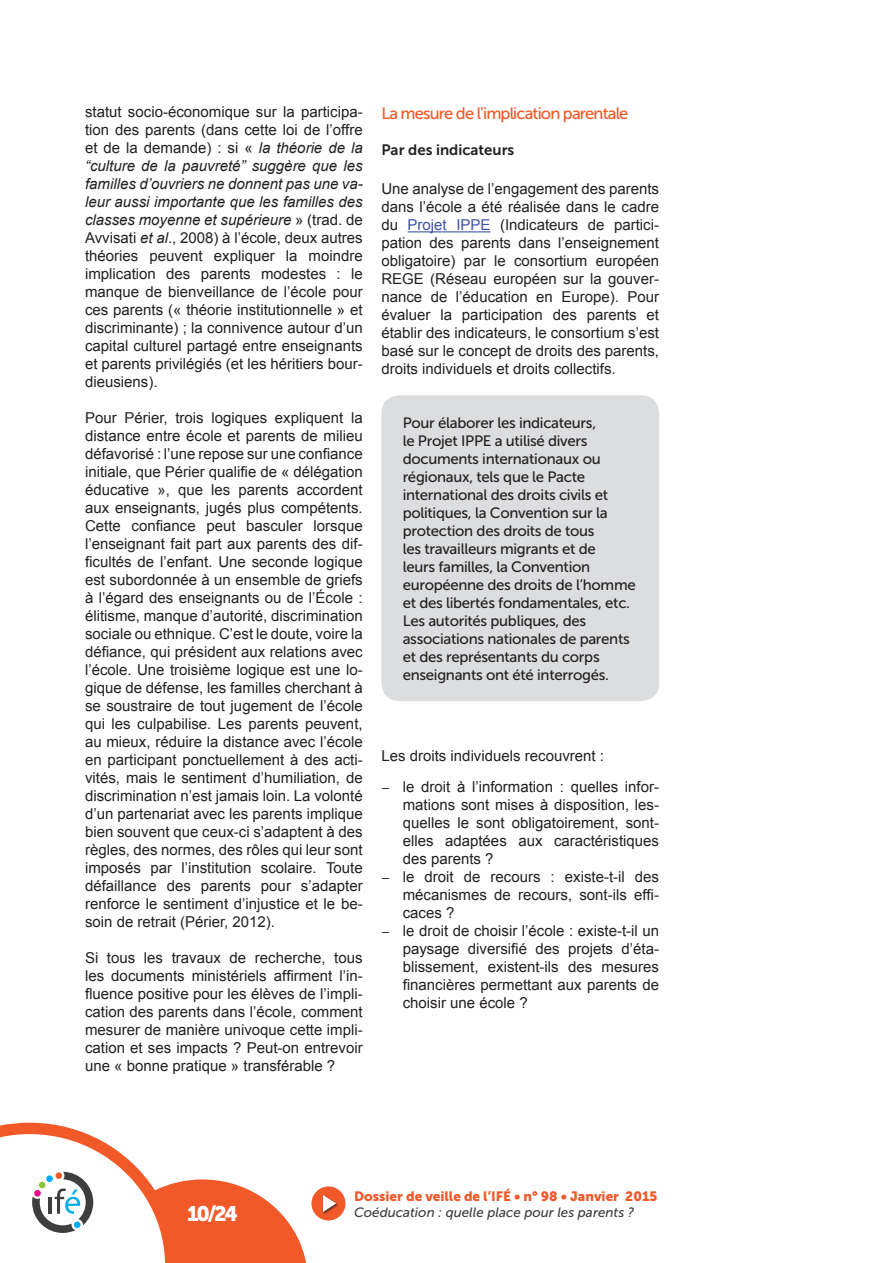
<style>
.page{position:relative;width:893px;height:1263px;background:#fff}
.page>*{position:absolute;margin:0;border:0;box-sizing:border-box;transform-origin:0 0}
.t1{font:21px "Museo Sans 900";color:#fff}
.t2{font:16.5px "Museo Sans 500";letter-spacing:-.05em;color:#f15929}
.t3{font:15px/18px "Arial";color:#231f20;text-align:justify}
.t4{font:15px/18px "Museo Sans 500";letter-spacing:-.02em;color:#231f20}
.t5{font:15px "Museo Sans 700";color:#231f20}
.t6{font:13.5px "Museo Sans 900";color:#f15929}
.t7{font:italic 13.5px "Museo Sans 500";color:#3e3e3f}
.s1{font-style:italic}
.s2{color:#3d54a4}
</style>
<div class="page">
<div style="left:311px;top:1186px;width:34px;height:34px;background:#f15929;border-radius:50%"></div>
<div style="left:322px;top:1194px;width:17px;height:21px;background:#231f20;opacity:.75"></div>
<svg style="left:323px;top:1195px;width:13px;height:17px"></svg>
<svg style="left:0;top:1123px;width:306px;height:140px"></svg>
<div style="left:39px;top:1181px;width:7px;height:7px;background:#8bc63e;border-radius:50%"></div>
<div style="left:46px;top:1175px;width:7px;height:7px;background:#00aeef;border-radius:50%"></div>
<div style="left:55px;top:1172px;width:7px;height:7px;background:#f15929;border-radius:50%"></div>
<div style="left:74px;top:1221px;width:7px;height:7px;background:#00aeef;border-radius:50%"></div>
<div style="left:34px;top:1190px;width:7px;height:7px;background:#ed028c;border-radius:50%"></div>
<hr style="left:408px;top:231px;width:82px;height:1px;background:#3d54a4">
<div style="left:381px;top:395px;width:278px;height:306px;background:#dcdddf;border-radius:18px"></div>
<p class="t3" style="left:85px;top:103px;width:279px">statut socio-économique sur la participa&shy;tion des parents (dans cette loi de l’offre et de la demande) : si « <span class="s1">la théorie de la “culture de la pauvreté” suggère que les familles d’ouvriers ne donnent pas une va&shy;leur aussi importante que les familles des classes moyenne et supérieure</span> » (trad. de Avvisati <span class="s1">et al</span>., 2008) à l’école, deux autres théories peuvent expliquer la moindre implication des parents modestes : le manque de bienveillance de l’école pour ces parents (« théorie institutionnelle » et discriminante) ; la connivence autour d’un capital culturel partagé entre enseignants et parents privilégiés (et les héritiers bour&shy;dieusiens).</p>
<p class="t3" style="left:85px;top:409px;width:279px">Pour Périer, trois logiques expliquent la distance entre école et parents de milieu défavorisé : l’une repose sur une confiance initiale, que Périer qualifie de « délégation éducative », que les parents accordent aux enseignants, jugés plus compétents.<br>Cette confiance peut basculer lorsque l’enseignant fait part aux parents des dif&shy;ficultés de l’enfant. Une seconde logique est subordonnée à un ensemble de griefs à l’égard des enseignants ou de l’École : élitisme, manque d’autorité, discrimination sociale ou ethnique. C’est le doute, voire la défiance, qui président aux relations avec l’école. Une troisième logique est une lo&shy;gique de défense, les familles cherchant à se soustraire de tout jugement de l’école qui les culpabilise. Les parents peuvent, au mieux, réduire la distance avec l’école en participant ponctuellement à des acti&shy;vités, mais le sentiment d’humiliation, de discrimination n’est jamais loin. La volonté d’un partenariat avec les parents implique bien souvent que ceux-ci s’adaptent à des règles, des normes, des rôles qui leur sont imposés par l’institution scolaire. Toute défaillance des parents pour s’adapter renforce le sentiment d’injustice et le be&shy;soin de retrait (Périer, 2012).</p>
<p class="t3" style="left:85px;top:949px;width:279px">Si tous les travaux de recherche, tous les documents ministériels affirment l’in&shy;fluence positive pour les élèves de l’impli&shy;cation des parents dans l’école, comment mesurer de manière univoque cette impli&shy;cation et ses impacts ? Peut-on entrevoir une « bonne pratique » transférable ?</p>
<p class="t2" style="left:381px;top:104px;width:248px">La mesure de l’implication parentale</p>
<p class="t5" style="left:381px;top:141px;width:134px">Par des indicateurs</p>
<p class="t3" style="left:381px;top:180px;width:279px">Une analyse de l’engagement des parents dans l’école a été réalisée dans le cadre du <span class="s2">Projet IPPE</span> (Indicateurs de partici&shy;pation des parents dans l’enseignement obligatoire) par le consortium européen REGE (Réseau européen sur la gouver&shy;nance de l’éducation en Europe). Pour évaluer la participation des parents et établir des indicateurs, le consortium s’est basé sur le concept de droits des parents, droits individuels et droits collectifs.</p>
<p class="t4" style="left:403px;top:414px;width:235px">Pour élaborer les indicateurs,<br>le Projet IPPE a utilisé divers documents internationaux ou régionaux, tels que le Pacte international des droits civils et politiques, la Convention sur la protection des droits de tous<br>les travailleurs migrants et de<br>leurs familles, la Convention européenne des droits de l’homme et des libertés fondamentales, etc.<br>Les autorités publiques, des associations nationales de parents et des représentants du corps enseignants ont été interrogés.</p>
<p class="t3" style="left:381px;top:740px;width:279px;line-height:31.5px">Les droits individuels recouvrent :<br>− le droit à l’information : quelles infor-</p>
<p class="t3" style="left:403px;top:796px;width:258px">mations sont mises à disposition, les-</p>
<p class="t3" style="left:403px;top:814px;width:258px">quelles le sont obligatoirement, sont-</p>
<p class="t3" style="left:403px;top:832px;width:258px">elles adaptées aux caractéristiques</p>
<p class="t3" style="left:403px;top:850px;width:92px">des parents ?</p>
<p class="t3" style="left:381px;top:868px;width:279px">− le droit de recours : existe-t-il des</p>
<p class="t3" style="left:403px;top:886px;width:258px">mécanismes de recours, sont-ils effi-</p>
<p class="t3" style="left:403px;top:904px;width:53px">caces ?</p>
<p class="t3" style="left:381px;top:922px;width:279px">− le droit de choisir l’école : existe-t-il un</p>
<p class="t3" style="left:403px;top:940px;width:258px">paysage diversifié des projets d’éta-</p>
<p class="t3" style="left:403px;top:958px;width:258px">blissement, existent-ils des mesures</p>
<p class="t3" style="left:403px;top:976px;width:258px">financières permettant aux parents de</p>
<p class="t3" style="left:403px;top:994px;width:127px">choisir une école ?</p>
<p class="t6" style="left:354px;top:1188px;width:305px">Dossier de veille de l’IFÉ • n° 98 • Janvier 2015</p>
<h1 class="t1" style="left:187px;top:1202px;width:53px">10/24</h1>
<p class="t7" style="left:354px;top:1205px;width:282px">Coéducation : quelle place pour les parents ?</p>
</div>
